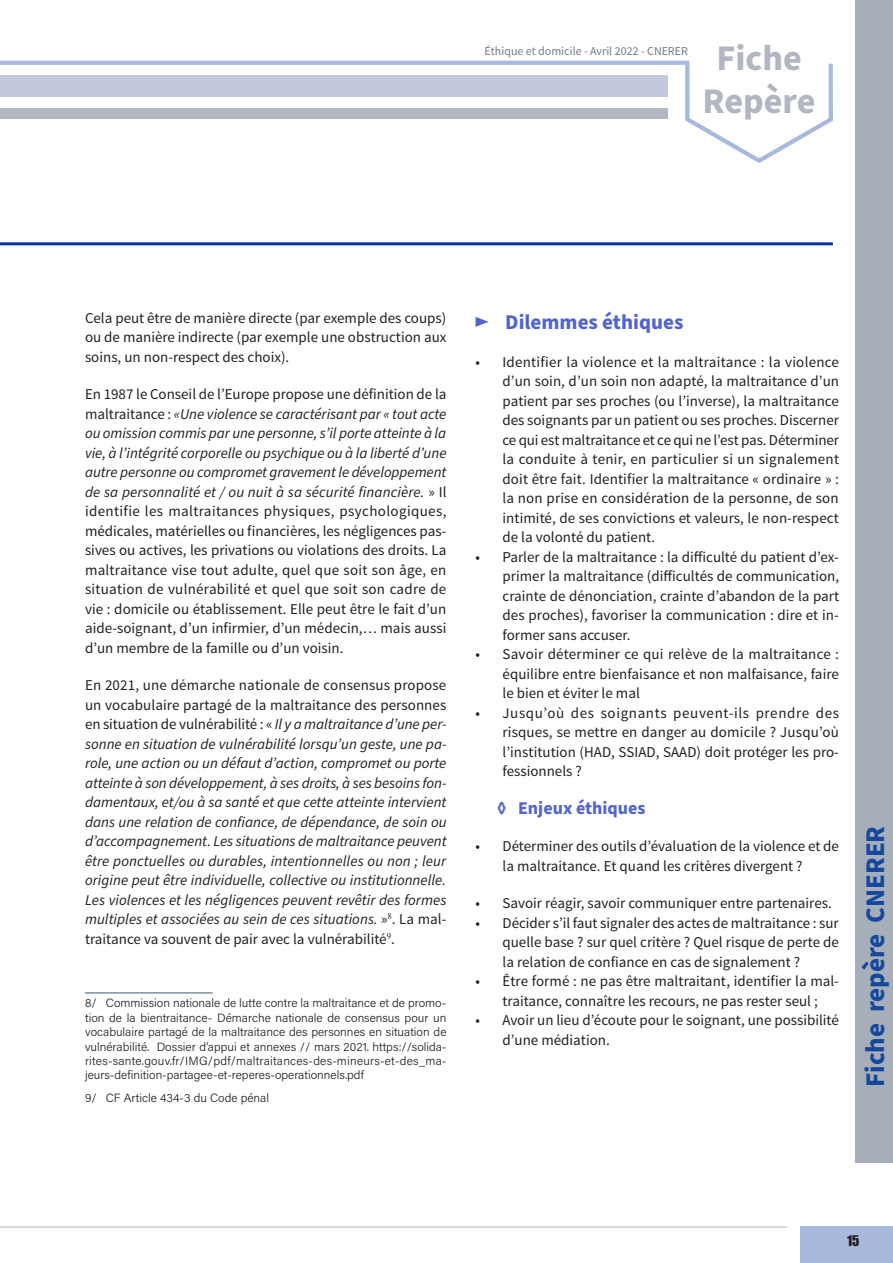
<style>
.page{position:relative;width:893px;height:1263px;background:#fff}
.page>*{position:absolute;margin:0;border:0;box-sizing:border-box;transform-origin:0 0}
.t1{font:700 36px/43.2px "Source Sans Pro";color:#b1b6c1;text-align:center}
.t2{font:700 27px "Source Sans Pro";color:#15489c}
.t3{font:700 21px "Source Sans Pro";color:#5264cd}
.t4{font:700 18px "Source Sans Pro";color:#5264cd}
.Body{font:15px/19.5px "Source Sans Pro";color:#231f20;text-align:justify}
.Body-2{font:italic 15px/19.5px "Source Sans Pro";letter-spacing:.005em;color:#231f20;text-align:justify}
.t5{font:13.5px "Impact";color:#231f20}
.Notes_de_fin{font:300 12px/14.4px "Acumin Pro";color:#231f20;text-align:justify}
.t6{font:12px "Source Sans Pro";color:#72798b}
.s1{font-style:italic}
.s2{font-style:normal}
</style>
<div class="page">
<div style="left:0;top:108px;width:668px;height:11px;background:#b1b6c1"></div>
<svg style="left:683px;top:60px;width:150px;height:103px"></svg>
<div style="left:855px;top:0;width:38px;height:1163px;background:#a5aeb9"></div>
<div style="left:800px;top:1227px;width:93px;height:36px;background:#a9b8dd"></div>
<hr style="left:0;top:1226px;width:787px;height:1px;background:#b1b6c1">
<hr style="left:0;top:61px;width:689px;height:4px;background:#a9b8dd">
<div style="left:0;top:75px;width:668px;height:21px;background:#c3c8dd"></div>
<hr style="left:0;top:242px;width:833px;height:3px;background:#0c349e">
<hr style="left:85px;top:992px;width:128px;height:1px;background:#365b70">
<p class="t6" style="left:485px;top:44px;width:205px">Éthique et domicile - Avril 2022 - CNERER</p>
<h1 class="t1" style="left:703px;top:37px;width:114px">Fiche<br>Repère</h1>
<p class="Body" style="left:85px;top:308px;width:363px">Cela peut être de manière directe (par exemple des coups) ou de manière indirecte (par exemple une obstruction aux soins, un non-respect des choix).</p>
<p class="Body" style="left:85px;top:385px;width:363px">En 1987 le Conseil de l’Europe propose une définition de la maltraitance : <span class="s1">«Une violence se caractérisant par « tout acte ou omission commis par une personne, s’il porte atteinte à la vie, à l’intégrité corporelle ou psychique ou à la liberté d’une autre personne ou compromet gravement le développement de sa personnalité et / ou nuit à sa sécurité financière.</span> » Il identifie les maltraitances physiques, psychologiques, médicales, matérielles ou financières, les négligences pas&shy;sives ou actives, les privations ou violations des droits. La maltraitance vise tout adulte, quel que soit son âge, en situation de vulnérabilité et quel que soit son cadre de vie : domicile ou établissement. Elle peut être le fait d’un aide-soignant, d’un infirmier, d’un médecin,… mais aussi d’un membre de la famille ou d’un voisin.</p>
<p class="Body-2" style="left:85px;top:676px;width:363px"><span class="s2">En 2021, une démarche nationale de consensus propose un vocabulaire partagé de la maltraitance des personnes en situation de vulnérabilité : «</span> Il y a maltraitance d’une per&shy;sonne en situation de vulnérabilité lorsqu’un geste, une pa&shy;role, une action ou un défaut d’action, compromet ou porte atteinte à son développement, à ses droits, à ses besoins fon&shy;damentaux, et/ou à sa santé et que cette atteinte intervient dans une relation de confiance, de dépendance, de soin ou d’accompagnement. Les situations de maltraitance peuvent être ponctuelles ou durables, intentionnelles ou non ; leur origine peut être individuelle, collective ou institutionnelle.<br>Les violences et les négligences peuvent revêtir des formes multiples et associées au sein de ces situations. <span class="s2">»</span><sup>8</sup><span class="s2">. La mal&shy;traitance va souvent de pair avec la vulnérabilité</span><sup>9</sup><span class="s2">.</span></p>
<p class="Notes_de_fin" style="left:85px;top:995px;width:363px">8/ Commission nationale de lutte contre la maltraitance et de promo&shy;tion de la bientraitance- Démarche nationale de consensus pour un vocabulaire partagé de la maltraitance des personnes en situation de vulnérabilité. Dossier d’appui et annexes // mars 2021. https://solida&shy;rites-sante.gouv.fr/IMG/pdf/maltraitances-des-mineurs-et-des_ma&shy;jeurs-definition-partagee-et-reperes-operationnels.pdf</p>
<p class="Notes_de_fin" style="left:85px;top:1090px;width:186px">9/ CF Article 434-3 du Code pénal</p>
<p class="t3" style="left:475px;top:308px;width:209px">► Dilemmes éthiques</p>
<p class="Body" style="left:502px;top:352px;width:338px;text-indent:-27px">• Identifier la violence et la maltraitance : la violence d’un soin, d’un soin non adapté, la maltraitance d’un patient par ses proches (ou l’inverse), la maltraitance des soignants par un patient ou ses proches. Discerner ce qui est maltraitance et ce qui ne l’est pas. Déterminer la conduite à tenir, en particulier si un signalement doit être fait. Identifier la maltraitance « ordinaire » : la non prise en considération de la personne, de son intimité, de ses convictions et valeurs, le non-respect de la volonté du patient.</p>
<p class="Body" style="left:502px;top:547px;width:338px;text-indent:-27px">• Parler de la maltraitance : la difficulté du patient d’ex&shy;primer la maltraitance (difficultés de communication, crainte de dénonciation, crainte d’abandon de la part des proches), favoriser la communication : dire et in&shy;former sans accuser.</p>
<p class="Body" style="left:502px;top:645px;width:338px;text-indent:-27px">• Savoir déterminer ce qui relève de la maltraitance : équilibre entre bienfaisance et non malfaisance, faire le bien et éviter le mal</p>
<p class="Body" style="left:502px;top:703px;width:338px;text-indent:-27px">• Jusqu’où des soignants peuvent-ils prendre des risques, se mettre en danger au domicile ? Jusqu’où l’institution (HAD, SSIAD, SAAD) doit protéger les pro&shy;fessionnels ?</p>
<p class="t4" style="left:497px;top:795px;width:150px">◊ Enjeux éthiques</p>
<p class="Body" style="left:502px;top:837px;width:338px;text-indent:-27px">• Déterminer des outils d’évaluation de la violence et de la maltraitance. Et quand les critères divergent ?</p>
<p class="Body" style="left:475px;top:894px;width:358px">• Savoir réagir, savoir communiquer entre partenaires.</p>
<p class="Body" style="left:502px;top:913px;width:338px;text-indent:-27px">• Décider s’il faut signaler des actes de maltraitance : sur quelle base ? sur quel critère ? Quel risque de perte de la relation de confiance en cas de signalement ?</p>
<p class="Body" style="left:475px;top:972px;width:365px;text-align:center">• Être formé : ne pas être maltraitant, identifier la mal&shy;traitance, connaître les recours, ne pas rester seul ;</p>
<p class="Body" style="left:502px;top:1011px;width:338px;text-indent:-27px">• Avoir un lieu d’écoute pour le soignant, une possibilité d’une médiation.</p>
<h2 class="t2" style="left:857px;top:1087px;width:263px;rotate:-90deg">Fiche repère CNERER</h2>
<p class="t5" style="left:847px;top:1230px;width:14px">15</p>
</div>
